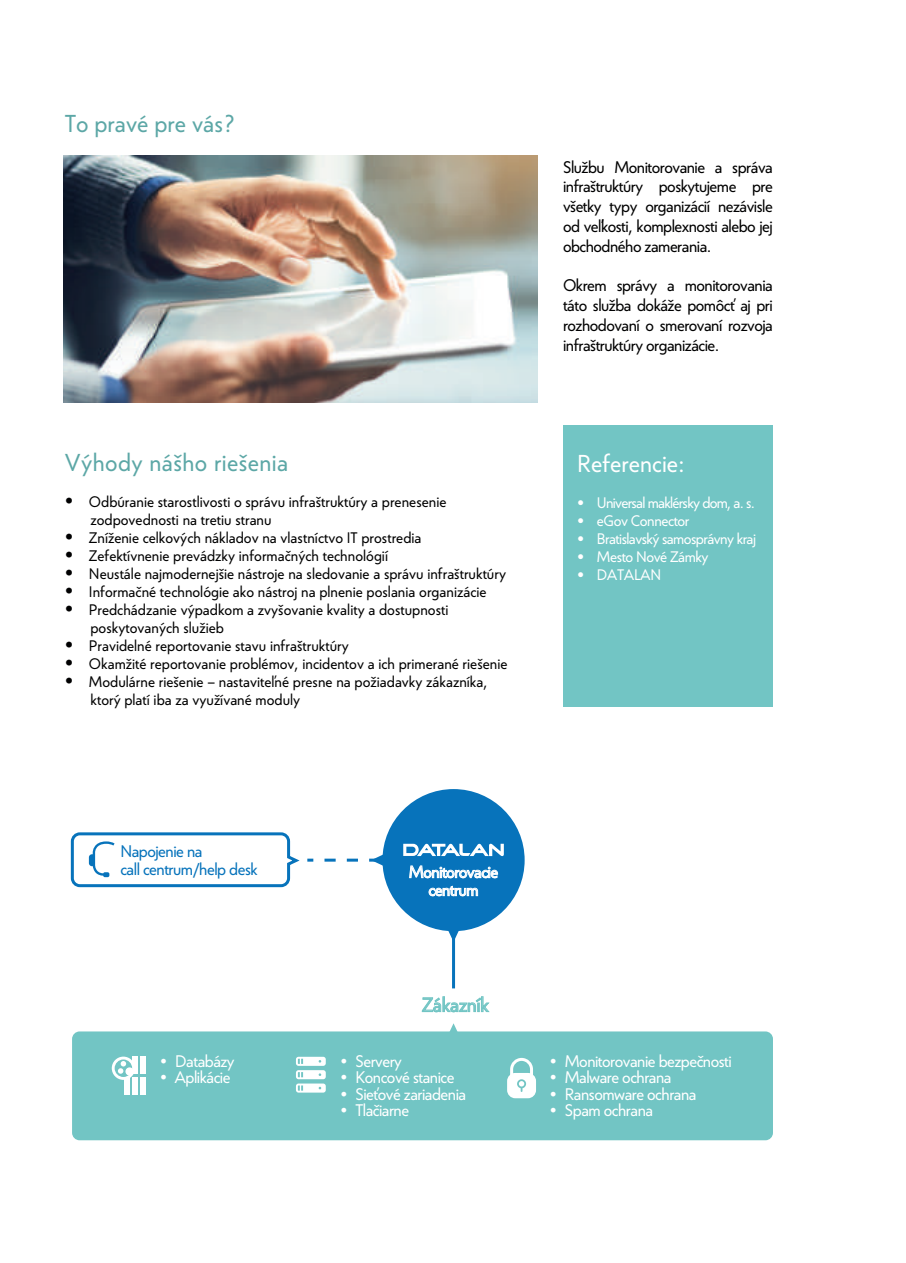
<style>
.page{position:relative;width:906px;height:1263px;background:#fff}
.page>*{position:absolute;margin:0;border:0;box-sizing:border-box;transform-origin:0 0}
.t1{font:24px "Corsica SX";letter-spacing:.015em;color:#5ca7a6}
.t2{font:24px "Corsica SX";color:#fff}
.t3{font:19.5px "Corsica SX";letter-spacing:-.01em;color:#72c5c4}
.t4{font:16.5px/19.8px "Corsica SX";letter-spacing:-.03em;color:#000001;text-align:justify}
.t5{font:16.5px/18px "Corsica SX";letter-spacing:-.03em;color:#fff;text-align:center}
.t6{font:16.5px/18px "Corsica SX";letter-spacing:-.03em;color:#0773bb}
.t7{font:15px/18px "Corsica SX";color:#000001}
.t8{font:15px "Corsica SX";letter-spacing:-.04em;color:#fff}
.s1{font-size:18px}
.s2{font-family:"Myriad Pro";font-size:22.5px}
</style>
<div class="page">
<img style="left:64px;top:156px;width:474px;height:246px">
<div style="left:563px;top:426px;width:210px;height:281px;background:#72c5c4"></div>
<svg style="left:448px;top:931px;width:11px;height:11px"></svg>
<svg style="left:307px;top:859px;width:6px;height:3px"></svg>
<hr style="left:452px;top:892px;width:3px;height:96px;background:#0773bb">
<svg style="left:70px;top:832px;width:230px;height:56px"></svg>
<div style="left:382px;top:789px;width:142px;height:142px;background:#0773bb;border-radius:50%"></div>
<svg style="left:324px;top:854px;width:59px;height:12px"></svg>
<svg style="left:409px;top:865px;width:89px;height:13px"></svg>
<svg style="left:428px;top:886px;width:50px;height:10px"></svg>
<div style="left:72px;top:1031px;width:701px;height:109px;background:#72c5c4;border-radius:8px"></div>
<svg style="left:447px;top:1023px;width:12px;height:9px"></svg>
<svg style="left:296px;top:1057px;width:30px;height:35px"></svg>
<div style="left:507px;top:1073px;width:29px;height:25px;border:2px solid #fff;border-radius:7px"></div>
<svg style="left:508px;top:1057px;width:27px;height:40px"></svg>
<svg style="left:112px;top:1056px;width:23px;height:24px"></svg>
<div style="left:140px;top:1056px;width:6px;height:18px;background:#fff"></div>
<div style="left:132px;top:1056px;width:5px;height:18px;background:#fff"></div>
<div style="left:124px;top:1077px;width:5px;height:18px;background:#fff"></div>
<div style="left:140px;top:1077px;width:6px;height:18px;background:#fff"></div>
<div style="left:132px;top:1077px;width:5px;height:18px;background:#fff"></div>
<div style="left:115px;top:1059px;width:17px;height:18px;background:#72c5c4;border-radius:50%"></div>
<div style="left:125px;top:1067px;width:9px;height:8px;background:#fff;border-radius:50%"></div>
<svg style="left:118px;top:1061px;width:8px;height:13px"></svg>
<svg style="left:403px;top:844px;width:101px;height:12px"></svg>
<svg style="left:422px;top:996px;width:67px;height:16px"></svg>
<h1 class="t1" style="left:65px;top:109px;width:172px">To pravé pre vás?</h1>
<h1 class="t1" style="left:65px;top:448px;width:225px">Výhody nášho riešenia</h1>
<p class="t7" style="left:90px;top:493px;width:357px;text-indent:-26px"><span class="s1">•</span> Odbúranie starostlivosti o správu infraštruktúry a prenesenie zodpovednosti na tretiu stranu</p>
<p class="t7" style="left:65px;top:529px;width:358px"><span class="s1">•</span> Zníženie celkových nákladov na vlastníctvo IT prostredia</p>
<p class="t7" style="left:65px;top:547px;width:325px"><span class="s1">•</span> Zefektívnenie prevádzky informačných technológií</p>
<p class="t7" style="left:65px;top:565px;width:443px"><span class="s1">•</span> Neustále najmodernejšie nástroje na sledovanie a správu infraštruktúry</p>
<p class="t7" style="left:65px;top:583px;width:423px"><span class="s1">•</span> Informačné technológie ako nástroj na plnenie poslania organizácie</p>
<p class="t7" style="left:90px;top:601px;width:359px;text-indent:-26px"><span class="s1">•</span> Predchádzanie výpadkom a zvyšovanie kvality a dostupnosti poskytovaných služieb</p>
<p class="t7" style="left:65px;top:637px;width:285px"><span class="s1">•</span> Pravidelné reportovanie stavu infraštruktúry</p>
<p class="t7" style="left:65px;top:655px;width:444px"><span class="s1">•</span> Okamžité reportovanie problémov, incidentov a ich primerané riešenie</p>
<p class="t7" style="left:90px;top:673px;width:399px;text-indent:-26px"><span class="s1">•</span> Modulárne riešenie – nastaviteľné presne na požiadavky zákazníka, ktorý platí iba za využívané moduly</p>
<p class="t4" style="left:563px;top:157px;width:211px">Službu Monitorovanie a správa infraštruktúry poskytujeme pre všetky typy organizácií nezávisle od veľkosti, komplexnosti alebo jej obchodného zamerania.</p>
<p class="t4" style="left:563px;top:276px;width:211px">Okrem správy a monitorovania táto služba dokáže pomôcť aj pri rozhodovaní o smerovaní rozvoja infraštruktúry organizácie.</p>
<h1 class="t2" style="left:577px;top:448px;width:109px">Referencie:</h1>
<p class="t8" style="left:577px;top:493px;width:179px">• Universal maklérsky dom, a. s.</p>
<p class="t8" style="left:577px;top:511px;width:114px">• eGov Connector</p>
<p class="t8" style="left:577px;top:529px;width:180px">• Bratislavský samosprávny kraj</p>
<p class="t8" style="left:577px;top:547px;width:133px">• Mesto Nové Zámky</p>
<p class="t8" style="left:577px;top:565px;width:85px">• DATALAN</p>
<p class="t6" style="left:120px;top:842px;width:139px">Napojenie na<br>call centrum/help desk</p>
<p class="t5" style="left:161px;top:1052px;width:76px"><span class="s2">•</span> Databázy</p>
<p class="t5" style="left:161px;top:1068px;width:71px"><span class="s2">•</span> Aplikácie</p>
<p class="t5" style="left:409px;top:863px;width:91px">Monitorovacie centrum</p>
<h2 class="t3" style="left:422px;top:993px;width:68px">Zákazník</h2>
<p class="t5" style="left:341px;top:1052px;width:63px"><span class="s2">•</span> Servery</p>
<p class="t5" style="left:341px;top:1068px;width:115px"><span class="s2">•</span> Koncové stanice</p>
<p class="t5" style="left:341px;top:1085px;width:127px"><span class="s2">•</span> Sieťové zariadenia</p>
<p class="t5" style="left:341px;top:1101px;width:70px"><span class="s2">•</span> Tlačiarne</p>
<p class="t5" style="left:550px;top:1052px;width:183px"><span class="s2">•</span> Monitorovanie bezpečnosti</p>
<p class="t5" style="left:550px;top:1068px;width:123px"><span class="s2">•</span> Malware ochrana</p>
<p class="t5" style="left:550px;top:1085px;width:148px"><span class="s2">•</span> Ransomware ochrana</p>
<p class="t5" style="left:550px;top:1101px;width:104px"><span class="s2">•</span> Spam ochrana</p>
</div>
